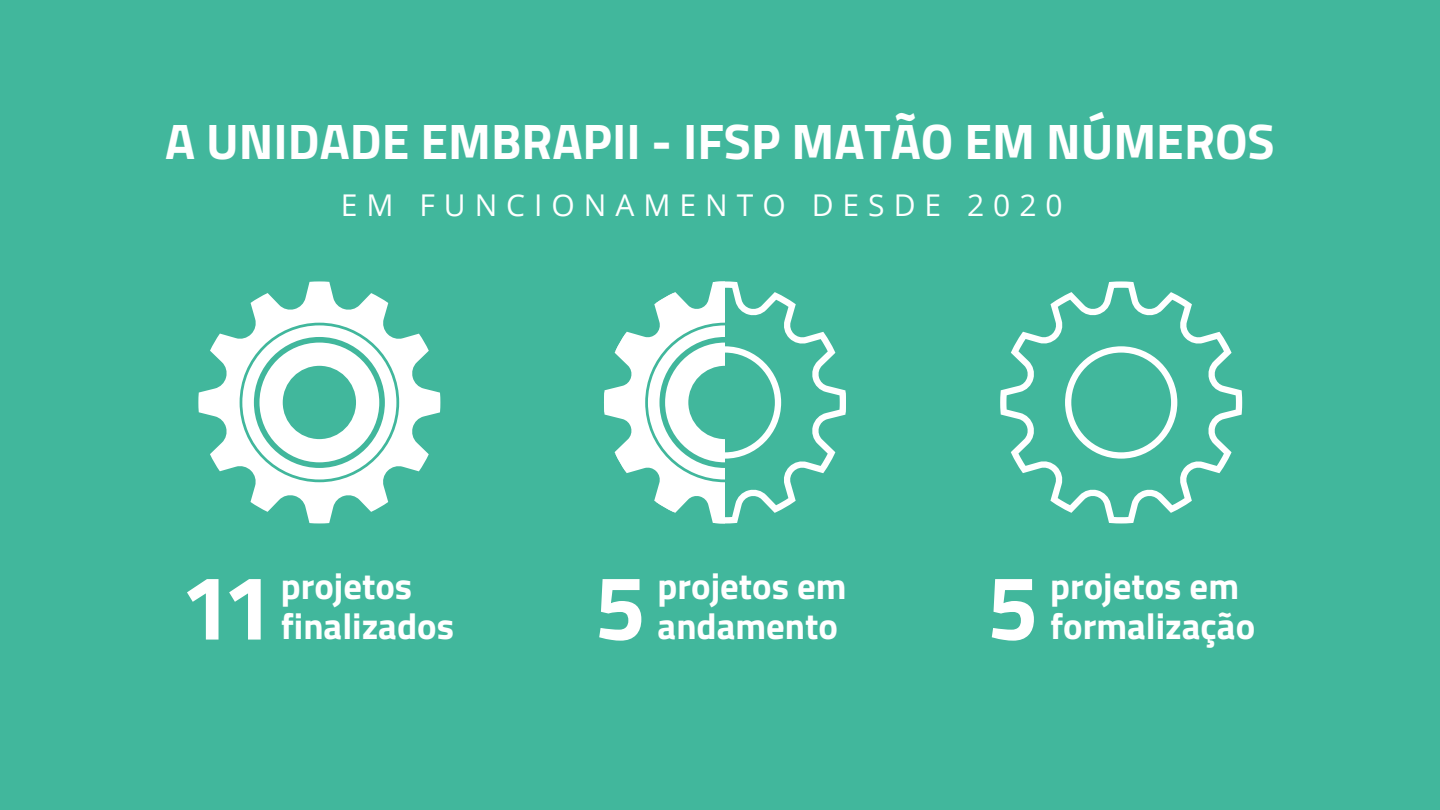
<style>
.page{position:relative;width:1440px;height:810px;background:#41b79c}
.page>*{position:absolute;margin:0;border:0;box-sizing:border-box;transform-origin:0 0}
.t1{font:700 91.6px "Titillium Web";color:#fff}
.t2{font:700 50px "Titillium Web";color:#fff}
.t3{font:700 36.7px/39.9px "Titillium Web";color:#fff}
.t4{font:30px "Open Sans";letter-spacing:.3em;color:#fff}
</style>
<div class="page">
<svg style="left:1000px;top:281px;width:242px;height:242px"></svg>
<svg style="left:198px;top:281px;width:242px;height:242px"></svg>
<svg style="left:242px;top:325px;width:154px;height:155px"></svg>
<svg style="left:604px;top:281px;width:242px;height:242px"></svg>
<h1 class="t2" style="left:165px;top:102px;width:1111px">A UNIDADE EMBRAPII - IFSP MATÃO EM NÚMEROS</h1>
<p class="t4" style="left:341px;top:184px;width:723px">EM FUNCIONAMENTO DESDE 2020</p>
<p class="t1" style="left:180px;top:536px;width:95px">11</p>
<p class="t3" style="left:281px;top:565px;width:175px">projetos finalizados</p>
<p class="t1" style="left:595px;top:536px;width:53px">5</p>
<p class="t3" style="left:658px;top:565px;width:190px">projetos em andamento</p>
<p class="t1" style="left:987px;top:536px;width:53px">5</p>
<h2 class="t3" style="left:1050px;top:565px;width:207px">projetos em formalização</h2>
</div>
